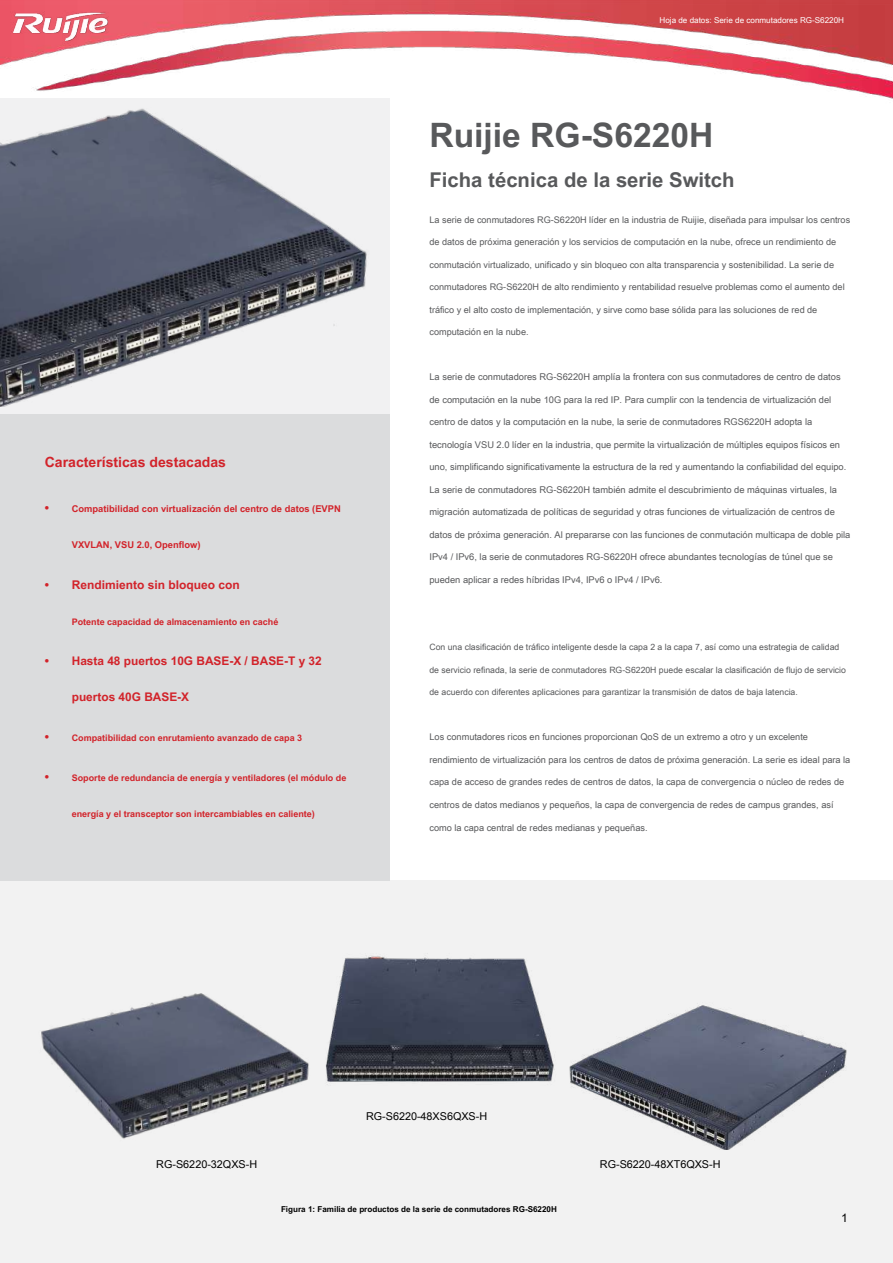
<style>
.page{position:relative;width:893px;height:1263px;background:#fff}
.page>*{position:absolute;margin:0;border:0;box-sizing:border-box;transform-origin:0 0}
.t1{font:700 33.6px "Arial Unicode MS";color:#58595b}
.t2{font:700 20.4px "Arial Unicode MS";color:#58595b}
.t3{font:700 14.1px "Arial Unicode MS";color:#d2232a}
.t4{font:700 12px "Arial Unicode MS";color:#d2232a}
.t5{font:12px "Arial Unicode MS";color:#000}
.t6{font:700 11.85px "Arial Unicode MS";color:#d2232a}
.t7{font:10.8px "Arial Unicode MS";color:#000}
.t8{font:9.3px "Arial Unicode MS";color:#58595b}
.t9{font:700 9.3px "Arial Unicode MS";color:#d2232a}
.t10{font:9.15px "Arial Unicode MS";color:#58595b}
.t11{font:700 9px "Arial Unicode MS";color:#d2232a}
.t12{font:8.7px "Arial Unicode MS";color:#58595b}
.t13{font:700 8.1px "Arial Unicode MS";color:#000}
.t14{font:8.1px "Arial Unicode MS";color:#fff}
.s1{font-size:12px}
</style>
<div class="page">
<img style="left:0;top:0;width:893px;height:99px">
<img style="left:0;top:1px;width:160px;height:54px">
<div style="left:0;top:98px;width:390px;height:317px;background:#f1f1f2"></div>
<div style="left:0;top:881px;width:893px;height:382px;background:#f2f2f2"></div>
<div style="left:1px;top:415px;width:389px;height:466px;background:#dbdcdd"></div>
<img style="left:0;top:108px;width:367px;height:299px">
<img style="left:41px;top:993px;width:249px;height:146px">
<img style="left:290px;top:956px;width:265px;height:130px">
<img style="left:569px;top:1005px;width:278px;height:145px">
<h3 class="t3" style="left:45px;top:452px;width:183px">Características destacadas</h3>
<p class="t9" style="left:45px;top:502px;width:298px"><span class="s1">•</span> Compatibilidad con virtualización del centro de datos (EVPN</p>
<p class="t9" style="left:72px;top:538px;width:130px">VXVLAN, VSU 2.0, Openflow)</p>
<h3 class="t4" style="left:72px;top:576px;width:170px">Rendimiento sin bloqueo con</h3>
<p class="t11" style="left:72px;top:615px;width:208px">Potente capacidad de almacenamiento en caché</p>
<p class="t6" style="left:72px;top:652px;width:252px">Hasta 48 puertos 10G BASE-X / BASE-T y 32</p>
<p class="t6" style="left:72px;top:688px;width:119px">puertos 40G BASE-X</p>
<p class="t11" style="left:72px;top:731px;width:232px">Compatibilidad con enrutamiento avanzado de capa 3</p>
<p class="t11" style="left:72px;top:772px;width:276px">Soporte de redundancia de energía y ventiladores (el módulo de</p>
<p class="t11" style="left:72px;top:808px;width:245px">energía y el transceptor son intercambiables en caliente)</p>
<h3 class="t4" style="left:45px;top:576px;width:6px">•</h3>
<h3 class="t4" style="left:45px;top:652px;width:6px">•</h3>
<h3 class="t4" style="left:45px;top:728px;width:6px">•</h3>
<h3 class="t4" style="left:45px;top:768px;width:6px">•</h3>
<p class="t14" style="left:659px;top:14px;width:186px">Hoja de datos: Serie de conmutadores RG-S6220H</p>
<h1 class="t1" style="left:429px;top:111px;width:285px">Ruijie RG-S6220H</h1>
<h2 class="t2" style="left:429px;top:165px;width:307px">Ficha técnica de la serie Switch</h2>
<p class="t10" style="left:429px;top:213px;width:422px">La serie de conmutadores RG-S6220H líder en la industria de Ruijie, diseñada para impulsar los centros</p>
<p class="t10" style="left:429px;top:236px;width:408px">de datos de próxima generación y los servicios de computación en la nube, ofrece un rendimiento de</p>
<p class="t10" style="left:429px;top:258px;width:406px">conmutación virtualizado, unificado y sin bloqueo con alta transparencia y sostenibilidad. La serie de</p>
<p class="t10" style="left:429px;top:281px;width:417px">conmutadores RG-S6220H de alto rendimiento y rentabilidad resuelve problemas como el aumento del</p>
<p class="t10" style="left:429px;top:303px;width:389px">tráfico y el alto costo de implementación, y sirve como base sólida para las soluciones de red de</p>
<p class="t10" style="left:429px;top:326px;width:101px">computación en la nube.</p>
<p class="t8" style="left:429px;top:370px;width:413px">La serie de conmutadores RG-S6220H amplía la frontera con sus conmutadores de centro de datos</p>
<p class="t8" style="left:429px;top:393px;width:403px">de computación en la nube 10G para la red IP. Para cumplir con la tendencia de virtualización del</p>
<p class="t8" style="left:429px;top:415px;width:384px">centro de datos y la computación en la nube, la serie de conmutadores RGS6220H adopta la</p>
<p class="t8" style="left:429px;top:438px;width:412px">tecnología VSU 2.0 líder en la industria, que permite la virtualización de múltiples equipos físicos en</p>
<p class="t8" style="left:429px;top:460px;width:418px">uno, simplificando significativamente la estructura de la red y aumentando la confiabilidad del equipo.</p>
<p class="t8" style="left:429px;top:483px;width:409px">La serie de conmutadores RG-S6220H también admite el descubrimiento de máquinas virtuales, la</p>
<p class="t8" style="left:429px;top:505px;width:407px">migración automatizada de políticas de seguridad y otras funciones de virtualización de centros de</p>
<p class="t8" style="left:429px;top:528px;width:422px">datos de próxima generación. Al prepararse con las funciones de conmutación multicapa de doble pila</p>
<p class="t8" style="left:429px;top:550px;width:405px">IPv4 / IPv6, la serie de conmutadores RG-S6220H ofrece abundantes tecnologías de túnel que se</p>
<p class="t8" style="left:429px;top:573px;width:234px">pueden aplicar a redes híbridas IPv4, IPv6 o IPv4 / IPv6.</p>
<p class="t12" style="left:429px;top:641px;width:411px">Con una clasificación de tráfico inteligente desde la capa 2 a la capa 7, así como una estrategia de calidad</p>
<p class="t12" style="left:429px;top:664px;width:418px">de servicio refinada, la serie de conmutadores RG-S6220H puede escalar la clasificación de flujo de servicio</p>
<p class="t12" style="left:429px;top:686px;width:370px">de acuerdo con diferentes aplicaciones para garantizar la transmisión de datos de baja latencia.</p>
<p class="t10" style="left:429px;top:731px;width:380px">Los conmutadores ricos en funciones proporcionan QoS de un extremo a otro y un excelente</p>
<p class="t10" style="left:429px;top:753px;width:422px">rendimiento de virtualización para los centros de datos de próxima generación. La serie es ideal para la</p>
<p class="t10" style="left:429px;top:776px;width:416px">capa de acceso de grandes redes de centros de datos, la capa de convergencia o núcleo de redes de</p>
<p class="t10" style="left:429px;top:798px;width:406px">centros de datos medianos y pequeños, la capa de convergencia de redes de campus grandes, así</p>
<p class="t10" style="left:429px;top:821px;width:220px">como la capa central de redes medianas y pequeñas.</p>
<p class="t7" style="left:366px;top:1108px;width:123px">RG-S6220-48XS6QXS-H</p>
<p class="t7" style="left:156px;top:1156px;width:102px">RG-S6220-32QXS-H</p>
<p class="t7" style="left:600px;top:1156px;width:122px">RG-S6220-48XT6QXS-H</p>
<p class="t13" style="left:281px;top:1203px;width:277px">Figura 1: Familia de productos de la serie de conmutadores RG-S6220H</p>
<h3 class="t5" style="left:841px;top:1209px;width:8px">1</h3>
</div>
